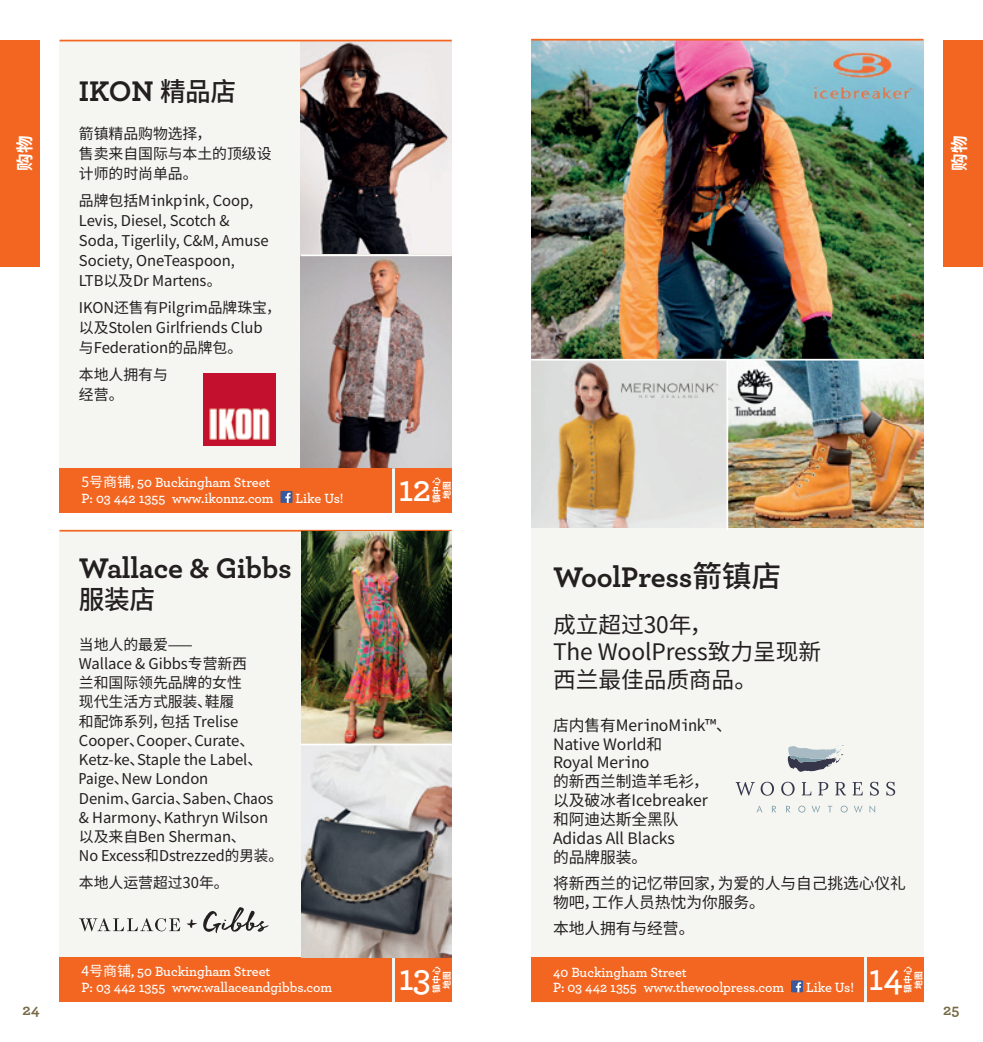
<style>
.page{position:relative;width:983px;height:1042px;background:#fff}
.page>*{position:absolute;margin:0;border:0;box-sizing:border-box;transform-origin:0 0}
.t1{font:600 38.32px "Archer Pro";color:#fff;scale:.94 1}
.Listing_head{font:700 29.75px "Archer Pro";letter-spacing:-.005em;color:#231f20}
.Chinese_head_listing{font:500 26.25px "Noto Sans CJ Ksc";color:#231f20}
.Listing_Body{font:22.75px/27.3px "Noto Sans CJ Ksc";letter-spacing:-.005em;color:#231f20}
.Section_Titles{font:700 17.5px "Noto Sans CJ Ksc";color:#fff}
.Listing_Body-2{font:15.75px/18.9px "Noto Sans CJ Ksc";letter-spacing:-.005em;color:#231f20}
.t2{font:700 15.75px "Archer Pro";color:#776b46}
.Chinese_Body{font:14.88px/19.2px "Noto Sans CJ Ksc";letter-spacing:-.005em;color:#231f20}
.Listing_Contact_Footer{font:600 14px/15.8px "Archer Pro";letter-spacing:-.005em;color:#fff}
.Section_Titles-2{font:700 8.75px/10.5px "Noto Sans CJ Ksc";color:#fff;text-align:center}
.s1{font-family:"Noto Sans CJ Ksc";font-weight:500;font-size:26.25px}
.s2{font-family:"Noto Sans CJ Ksc";font-weight:400}
.s3{font-family:"Noto Sans CJ Ksc";font-weight:500}
</style>
<div class="page">
<div style="left:0;top:40px;width:40px;height:226px;background:#f36621"></div>
<div style="left:943px;top:40px;width:39px;height:226px;background:#f36621"></div>
<div style="left:60px;top:41px;width:391px;height:472px;background:#f5f5f1"></div>
<img style="left:300px;top:41px;width:152px;height:213px">
<svg style="left:300px;top:254px;width:152px;height:214px;background:#a89998"></svg>
<div style="left:60px;top:468px;width:331px;height:45px;background:#f36621"></div>
<div style="left:395px;top:468px;width:57px;height:45px;background:#f36621"></div>
<hr style="left:300px;top:254px;width:151px;height:2px;background:#fff">
<img style="left:203px;top:373px;width:72px;height:72px">
<hr style="left:60px;top:40px;width:391px;height:1px;background:#f36621">
<div style="left:60px;top:531px;width:391px;height:471px;background:#f5f5f1"></div>
<div style="left:60px;top:957px;width:331px;height:45px;background:#f36621"></div>
<div style="left:395px;top:957px;width:57px;height:45px;background:#f36621"></div>
<hr style="left:60px;top:530px;width:391px;height:1px;background:#f36621">
<img style="left:301px;top:531px;width:151px;height:212px">
<svg style="left:301px;top:745px;width:151px;height:212px"></svg>
<hr style="left:300px;top:743px;width:152px;height:2px;background:#fff">
<svg style="left:79px;top:918px;width:101px;height:13px"></svg>
<svg style="left:187px;top:907px;width:81px;height:26px"></svg>
<div style="left:531px;top:40px;width:392px;height:962px;background:#f5f5f1"></div>
<img style="left:531px;top:41px;width:392px;height:319px">
<svg style="left:531px;top:361px;width:195px;height:167px;background:#d3c5b0"></svg>
<img style="left:728px;top:360px;width:195px;height:168px">
<hr style="left:531px;top:359px;width:391px;height:2px;background:#fff">
<hr style="left:726px;top:360px;width:2px;height:170px;background:#fff">
<div style="left:531px;top:957px;width:332px;height:45px;background:#f36621"></div>
<div style="left:866px;top:957px;width:57px;height:45px;background:#f36621"></div>
<svg style="left:790px;top:980px;width:12px;height:12px"></svg>
<svg style="left:795px;top:982px;width:6px;height:10px"></svg>
<hr style="left:531px;top:39px;width:392px;height:2px;background:#f36621">
<div style="left:280px;top:491px;width:12px;height:12px;background:#3c5a99"></div>
<svg style="left:285px;top:493px;width:5px;height:10px"></svg>
<svg style="left:787px;top:745px;width:56px;height:27px"></svg>
<svg style="left:756px;top:805px;width:118px;height:7px"></svg>
<svg style="left:735px;top:782px;width:159px;height:13px"></svg>
<img style="left:730px;top:367px;width:49px;height:51px">
<img style="left:810px;top:46px;width:104px;height:59px">
<img style="left:617px;top:379px;width:104px;height:23px">
<p class="Listing_head" style="left:79px;top:67px;width:159px">IKON <span class="s1">精品店</span></p>
<p class="Chinese_Body" style="left:79px;top:124px;width:194px;line-height:19.9px">箭镇精品购物选择，<br>售卖来自国际与本土的顶级设计师的时尚单品。</p>
<p class="Chinese_Body" style="left:79px;top:191px;width:191px;line-height:19.9px">品牌包括Minkpink, Coop,<br>Levis, Diesel, Scotch &amp;<br>Soda, Tigerlily, C&amp;M, Amuse<br>Society, OneTeaspoon,<br>LTB以及Dr Martens。</p>
<p class="Chinese_Body" style="left:79px;top:298px;width:203px;line-height:19.9px">IKON还售有Pilgrim品牌珠宝，以及Stolen Girlfriends Club与Federation的品牌包。</p>
<p class="Chinese_Body" style="left:79px;top:365px;width:90px;line-height:19.9px">本地人拥有与经营。</p>
<p class="Section_Titles" style="left:15px;top:170px;width:36px;rotate:-90deg">购物</p>
<p class="Section_Titles" style="left:949px;top:170px;width:36px;rotate:-90deg">购物</p>
<p class="Listing_Contact_Footer" style="left:81px;top:474px;width:190px"><span class="s2">5号商铺</span>, 50 Buckingham Street</p>
<p class="Listing_Contact_Footer" style="left:81px;top:489px;width:193px">P: 03 442 1355 www.ikonnz.com</p>
<p class="Listing_Contact_Footer" style="left:295px;top:489px;width:50px">Like Us!</p>
<p class="t1" style="left:398px;top:459px;width:36px">12</p>
<p class="Section_Titles-2" style="left:431px;top:503px;width:28px;rotate:-90deg">镇中心地图</p>
<p class="Listing_head" style="left:79px;top:544px;width:214px">Wallace &amp; Gibbs</p>
<p class="Chinese_head_listing" style="left:79px;top:585px;width:78px">服装店</p>
<p class="Chinese_Body" style="left:79px;top:635px;width:206px">当地人的最爱——<br>Wallace &amp; Gibbs专营新西<br>兰和国际领先品牌的女性<br>现代生活方式服装、鞋履<br>和配饰系列，包括 Trelise<br>Cooper、Cooper、Curate、<br>Ketz-ke、Staple the Label、<br>Paige、New London<br>Denim、Garcia、Saben、Chaos &amp; Harmony、Kathryn Wilson以及来自Ben Sherman、<br>No Excess和Dstrezzed的男装。</p>
<p class="Chinese_Body" style="left:79px;top:873px;width:151px">本地人运营超过30年。</p>
<p class="Listing_head" style="left:553px;top:553px;width:229px">WoolPress<span class="s3">箭镇店</span></p>
<p class="Listing_Body" style="left:553px;top:611px;width:269px">成立超过30年，<br>The WoolPress致力呈现新西兰最佳品质商品。</p>
<p class="Listing_Body-2" style="left:553px;top:716px;width:180px">店内售有MerinoMink™、<br>Native World和<br>Royal Merino<br>的新西兰制造羊毛衫，<br>以及破冰者Icebreaker<br>和阿迪达斯全黑队<br>Adidas All Blacks<br>的品牌服装。</p>
<p class="Listing_Body-2" style="left:553px;top:874px;width:354px">将新西兰的记忆带回家，为爱的人与自己挑选心仪礼物吧，工作人员热忱为你服务。</p>
<p class="Listing_Body-2" style="left:553px;top:919px;width:143px">本地人拥有与经营。</p>
<p class="Listing_Contact_Footer" style="left:81px;top:963px;width:252px"><span class="s2">4号商铺</span>, 50 Buckingham Street<br>P: 03 442 1355 www.wallaceandgibbs.com</p>
<p class="t1" style="left:398px;top:948px;width:36px">13</p>
<p class="Section_Titles-2" style="left:431px;top:993px;width:28px;rotate:-90deg">镇中心地图</p>
<p class="Listing_Contact_Footer" style="left:553px;top:963px;width:135px">40 Buckingham Street</p>
<p class="Listing_Contact_Footer" style="left:553px;top:979px;width:232px">P: 03 442 1355 www.thewoolpress.com</p>
<p class="Listing_Contact_Footer" style="left:805px;top:979px;width:50px">Like Us!</p>
<p class="t1" style="left:868px;top:949px;width:38px">14</p>
<p class="Section_Titles-2" style="left:902px;top:993px;width:28px;rotate:-90deg">镇中心地图</p>
<p class="t2" style="left:22px;top:997px;width:19px">24</p>
<p class="t2" style="left:943px;top:997px;width:18px">25</p>
</div>
